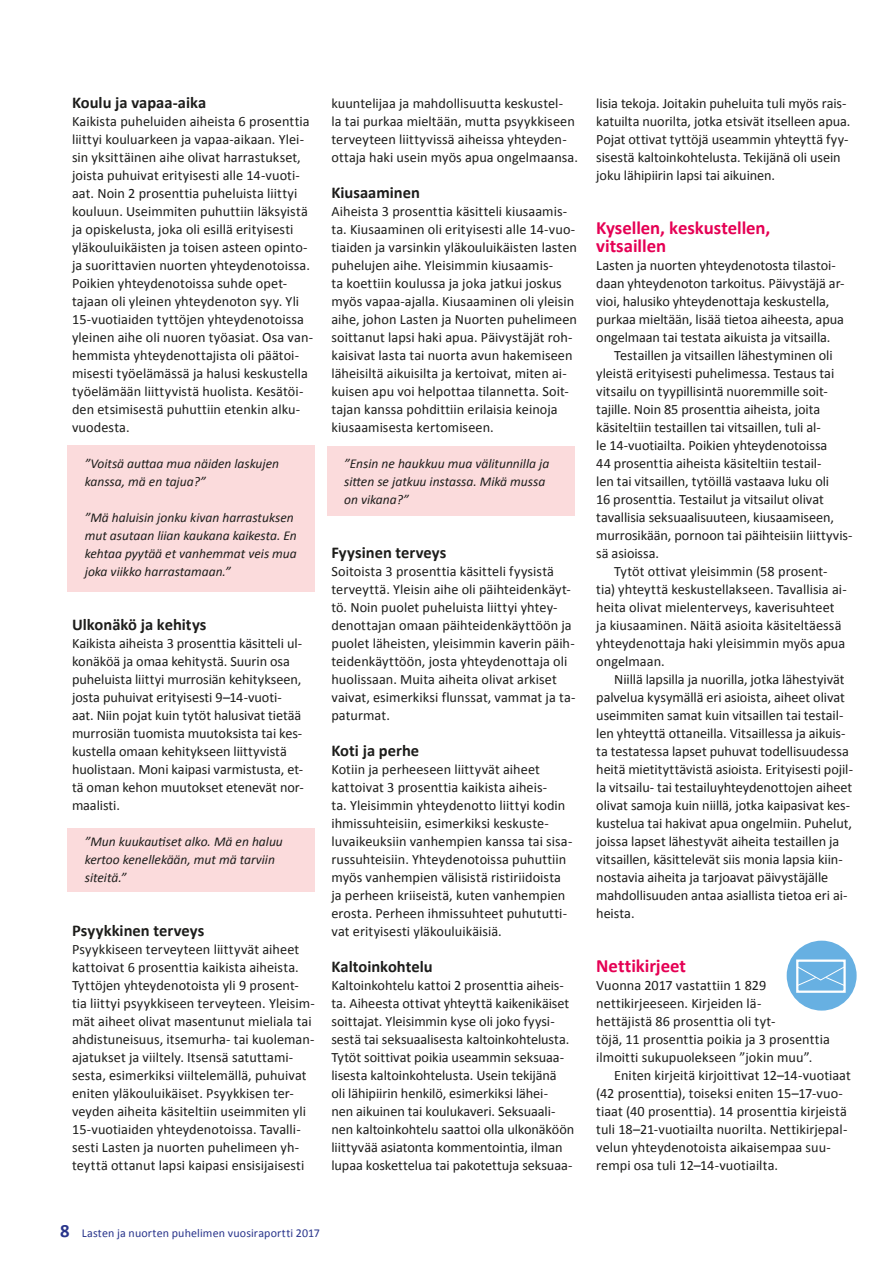
<style>
.page{position:relative;width:893px;height:1263px;background:#fff}
.page>*{position:absolute;margin:0;border:0;box-sizing:border-box;transform-origin:0 0}
.t1{font:700 18.75px/18px "Calibri";color:#e50054}
.t2{font:700 16.5px "Calibri";color:#1d1d1b}
.t3{font:14.25px/18px "Calibri";color:#1d1d1b}
.t4{font:italic 13.5px/18px "Calibri";color:#1d1d1b}
.t5{font:12px "Calibri";letter-spacing:.01em;color:#28348b}
.s1{font-weight:700;font-size:18.75px}
</style>
<div class="page">
<div style="left:68px;top:446px;width:247px;height:146px;background:#fbdbdc"></div>
<div style="left:68px;top:829px;width:247px;height:63px;background:#fbdbdc"></div>
<div style="left:327px;top:446px;width:248px;height:70px;background:#fbdbdc"></div>
<div style="left:787px;top:941px;width:70px;height:69px;background:#67b0e2;border-radius:50%"></div>
<div style="left:796px;top:959px;width:50px;height:34px;border:2px solid #fff"></div>
<svg style="left:796px;top:966px;width:49px;height:20px"></svg>
<p class="t2" style="left:72px;top:92px;width:136px">Koulu ja vapaa-aika</p>
<p class="t3" style="left:72px;top:112px;width:243px">Kaikista puheluiden aiheista 6 prosenttia liittyi kouluarkeen ja vapaa-aikaan. Ylei&shy;sin yksittäinen aihe olivat harrastukset, joista puhuivat erityisesti alle 14-vuoti&shy;aat. Noin 2 prosenttia puheluista liittyi kouluun. Useimmiten puhuttiin läksyistä ja opiskelusta, joka oli esillä erityisesti yläkouluikäisten ja toisen asteen opinto&shy;ja suorittavien nuorten yhteydenotoissa.<br>Poikien yhteydenotoissa suhde opet&shy;tajaan oli yleinen yhteydenoton syy. Yli 15-vuotiaiden tyttöjen yhteydenotoissa yleinen aihe oli nuoren työasiat. Osa van&shy;hemmista yhteydenottajista oli päätoi&shy;misesti työelämässä ja halusi keskustella työelämään liittyvistä huolista. Kesätöi&shy;den etsimisestä puhuttiin etenkin alku&shy;vuodesta.</p>
<p class="t4" style="left:85px;top:454px;width:196px">”Voitsä auttaa mua näiden laskujen kanssa, mä en tajua?”</p>
<p class="t4" style="left:85px;top:508px;width:214px">”Mä haluisin jonku kivan harrastuksen mut asutaan liian kaukana kaikesta. En kehtaa pyytää et vanhemmat veis mua joka viikko harrastamaan.”</p>
<p class="t2" style="left:72px;top:614px;width:136px">Ulkonäkö ja kehitys</p>
<p class="t3" style="left:72px;top:634px;width:233px">Kaikista aiheista 3 prosenttia käsitteli ul&shy;konäköä ja omaa kehitystä. Suurin osa puheluista liittyi murrosiän kehitykseen, josta puhuivat erityisesti 9–14-vuoti&shy;aat. Niin pojat kuin tytöt halusivat tietää murrosiän tuomista muutoksista tai kes&shy;kustella omaan kehitykseen liittyvistä huolistaan. Moni kaipasi varmistusta, et&shy;tä oman kehon muutokset etenevät nor&shy;maalisti.</p>
<p class="t4" style="left:85px;top:832px;width:200px">”Mun kuukautiset alko. Mä en haluu kertoo kenellekään, mut mä tarviin siteitä.”</p>
<p class="t2" style="left:72px;top:920px;width:134px">Psyykkinen terveys</p>
<p class="t3" style="left:72px;top:940px;width:244px">Psyykkiseen terveyteen liittyvät aiheet kattoivat 6 prosenttia kaikista aiheista.<br>Tyttöjen yhteydenotoista yli 9 prosent&shy;tia liittyi psyykkiseen terveyteen. Yleisim&shy;mät aiheet olivat masentunut mieliala tai ahdistuneisuus, itsemurha- tai kuoleman&shy;ajatukset ja viiltely. Itsensä satuttami&shy;sesta, esimerkiksi viiltelemällä, puhuivat eniten yläkouluikäiset. Psyykkisen ter&shy;veyden aiheita käsiteltiin useimmiten yli 15-vuotiaiden yhteydenotoissa. Tavalli&shy;sesti Lasten ja nuorten puhelimeen yh&shy;teyttä ottanut lapsi kaipasi ensisijaisesti</p>
<p class="t3" style="left:331px;top:94px;width:248px">kuuntelijaa ja mahdollisuutta keskustel-<br>la tai purkaa mieltään, mutta psyykkiseen terveyteen liittyvissä aiheissa yhteyden&shy;ottaja haki usein myös apua ongelmaansa.</p>
<p class="t2" style="left:331px;top:182px;width:90px">Kiusaaminen</p>
<p class="t3" style="left:331px;top:202px;width:247px">Aiheista 3 prosenttia käsitteli kiusaamis&shy;ta. Kiusaaminen oli erityisesti alle 14-vuo&shy;tiaiden ja varsinkin yläkouluikäisten lasten puhelujen aihe. Yleisimmin kiusaamis-<br>ta koettiin koulussa ja joka jatkui joskus myös vapaa-ajalla. Kiusaaminen oli yleisin aihe, johon Lasten ja Nuorten puhelimeen soittanut lapsi haki apua. Päivystäjät roh&shy;kaisivat lasta tai nuorta avun hakemiseen läheisiltä aikuisilta ja kertoivat, miten ai&shy;kuisen apu voi helpottaa tilannetta. Soit&shy;tajan kanssa pohdittiin erilaisia keinoja kiusaamisesta kertomiseen.</p>
<p class="t4" style="left:344px;top:454px;width:207px">”Ensin ne haukkuu mua välitunnilla ja sitten se jatkuu instassa. Mikä mussa on vikana?”</p>
<p class="t2" style="left:331px;top:542px;width:116px">Fyysinen terveys</p>
<p class="t3" style="left:331px;top:562px;width:246px">Soitoista 3 prosenttia käsitteli fyysistä terveyttä. Yleisin aihe oli päihteidenkäyt&shy;tö. Noin puolet puheluista liittyi yhtey&shy;denottajan omaan päihteidenkäyttöön ja puolet läheisten, yleisimmin kaverin päih&shy;teidenkäyttöön, josta yhteydenottaja oli huolissaan. Muita aiheita olivat arkiset vaivat, esimerkiksi flunssat, vammat ja ta&shy;paturmat.</p>
<p class="t2" style="left:331px;top:740px;width:89px">Koti ja perhe</p>
<p class="t3" style="left:331px;top:760px;width:242px">Kotiin ja perheeseen liittyvät aiheet kattoivat 3 prosenttia kaikista aiheis-<br>ta. Yleisimmin yhteydenotto liittyi kodin ihmissuhteisiin, esimerkiksi keskuste&shy;luvaikeuksiin vanhempien kanssa tai sisa&shy;russuhteisiin. Yhteydenotoissa puhuttiin myös vanhempien välisistä ristiriidoista ja perheen kriiseistä, kuten vanhempien erosta. Perheen ihmissuhteet puhututti&shy;vat erityisesti yläkouluikäisiä.</p>
<p class="t2" style="left:331px;top:956px;width:103px">Kaltoinkohtelu</p>
<p class="t3" style="left:331px;top:976px;width:244px">Kaltoinkohtelu kattoi 2 prosenttia aiheis&shy;ta. Aiheesta ottivat yhteyttä kaikenikäiset soittajat. Yleisimmin kyse oli joko fyysi&shy;sestä tai seksuaalisesta kaltoinkohtelusta.<br>Tytöt soittivat poikia useammin seksuaa&shy;lisesta kaltoinkohtelusta. Usein tekijänä<br>oli lähipiirin henkilö, esimerkiksi lähei-<br>nen aikuinen tai koulukaveri. Seksuaali&shy;nen kaltoinkohtelu saattoi olla ulkonäköön liittyvää asiatonta kommentointia, ilman lupaa koskettelua tai pakotettuja seksuaa-</p>
<p class="t3" style="left:596px;top:94px;width:256px">lisia tekoja. Joitakin puheluita tuli myös rais&shy;katuilta nuorilta, jotka etsivät itselleen apua.<br>Pojat ottivat tyttöjä useammin yhteyttä fyy&shy;sisestä kaltoinkohtelusta. Tekijänä oli usein joku lähipiirin lapsi tai aikuinen.</p>
<h1 class="t1" style="left:596px;top:218px;width:176px">Kysellen, keskustellen, vitsaillen</h1>
<p class="t3" style="left:596px;top:256px;width:241px">Lasten ja nuorten yhteydenotosta tilastoi-</p>
<p class="t3" style="left:596px;top:274px;width:250px">daan yhteydenoton tarkoitus. Päivystäjä ar-</p>
<p class="t3" style="left:596px;top:292px;width:235px">vioi, halusiko yhteydenottaja keskustella,</p>
<p class="t3" style="left:596px;top:310px;width:249px">purkaa mieltään, lisää tietoa aiheesta, apua</p>
<p class="t3" style="left:596px;top:328px;width:236px">ongelmaan tai testata aikuista ja vitsailla.</p>
<p class="t3" style="left:614px;top:346px;width:220px">Testaillen ja vitsaillen lähestyminen oli</p>
<p class="t3" style="left:596px;top:364px;width:239px">yleistä erityisesti puhelimessa. Testaus tai</p>
<p class="t3" style="left:596px;top:382px;width:233px">vitsailu on tyypillisintä nuoremmille soit-</p>
<p class="t3" style="left:596px;top:400px;width:226px">tajille. Noin 85 prosenttia aiheista, joita</p>
<p class="t3" style="left:596px;top:418px;width:226px">käsiteltiin testaillen tai vitsaillen, tuli al-</p>
<p class="t3" style="left:596px;top:436px;width:233px">le 14-vuotiailta. Poikien yhteydenotoissa</p>
<p class="t3" style="left:596px;top:454px;width:227px">44 prosenttia aiheista käsiteltiin testail-</p>
<p class="t3" style="left:596px;top:472px;width:234px">len tai vitsaillen, tytöillä vastaava luku oli</p>
<p class="t3" style="left:596px;top:490px;width:229px">16 prosenttia. Testailut ja vitsailut olivat</p>
<p class="t3" style="left:596px;top:508px;width:239px">tavallisia seksuaalisuuteen, kiusaamiseen,</p>
<p class="t3" style="left:596px;top:526px;width:258px">murrosikään, pornoon tai päihteisiin liittyvis-</p>
<p class="t3" style="left:596px;top:544px;width:64px">sä asioissa.</p>
<p class="t3" style="left:614px;top:562px;width:215px">Tytöt ottivat yleisimmin (58 prosent-</p>
<p class="t3" style="left:596px;top:580px;width:252px">tia) yhteyttä keskustellakseen. Tavallisia ai-</p>
<p class="t3" style="left:596px;top:598px;width:240px">heita olivat mielenterveys, kaverisuhteet</p>
<p class="t3" style="left:596px;top:616px;width:247px">ja kiusaaminen. Näitä asioita käsiteltäessä</p>
<p class="t3" style="left:596px;top:634px;width:250px">yhteydenottaja haki yleisimmin myös apua</p>
<p class="t3" style="left:596px;top:652px;width:70px">ongelmaan.</p>
<p class="t3" style="left:614px;top:670px;width:232px">Niillä lapsilla ja nuorilla, jotka lähestyivät</p>
<p class="t3" style="left:596px;top:688px;width:250px">palvelua kysymällä eri asioista, aiheet olivat</p>
<p class="t3" style="left:596px;top:706px;width:249px">useimmiten samat kuin vitsaillen tai testail-</p>
<p class="t3" style="left:596px;top:724px;width:251px">len yhteyttä ottaneilla. Vitsaillessa ja aikuis-</p>
<p class="t3" style="left:596px;top:742px;width:254px">ta testatessa lapset puhuvat todellisuudessa</p>
<p class="t3" style="left:596px;top:760px;width:258px">heitä mietityttävistä asioista. Erityisesti pojil-</p>
<p class="t3" style="left:596px;top:778px;width:258px">la vitsailu- tai testailuyhteydenottojen aiheet</p>
<p class="t3" style="left:596px;top:796px;width:255px">olivat samoja kuin niillä, jotka kaipasivat kes-</p>
<p class="t3" style="left:596px;top:814px;width:257px">kustelua tai hakivat apua ongelmiin. Puhelut,</p>
<p class="t3" style="left:596px;top:832px;width:244px">joissa lapset lähestyvät aiheita testaillen ja</p>
<p class="t3" style="left:596px;top:850px;width:248px">vitsaillen, käsittelevät siis monia lapsia kiin-</p>
<p class="t3" style="left:596px;top:868px;width:234px">nostavia aiheita ja tarjoavat päivystäjälle</p>
<p class="t3" style="left:596px;top:886px;width:253px">mahdollisuuden antaa asiallista tietoa eri ai-</p>
<p class="t3" style="left:596px;top:904px;width:40px">heista.</p>
<h1 class="t1" style="left:596px;top:956px;width:91px">Nettikirjeet</h1>
<p class="t3" style="left:596px;top:976px;width:235px">Vuonna 2017 vastattiin 1 829 nettikirjeeseen. Kirjeiden lä-<br>hettäjistä 86 prosenttia oli tyt-<br>töjä, 11 prosenttia poikia ja 3 prosenttia ilmoitti sukupuolekseen ”jokin muu”.</p>
<p class="t3" style="left:596px;top:1066px;width:256px;text-indent:18px">Eniten kirjeitä kirjoittivat 12–14-vuotiaat (42 prosenttia), toiseksi eniten 15–17-vuo&shy;tiaat (40 prosenttia). 14 prosenttia kirjeistä tuli 18–21-vuotiailta nuorilta. Nettikirjepal&shy;velun yhteydenotoista aikaisempaa suu&shy;rempi osa tuli 12–14-vuotiailta.</p>
<p class="t5" style="left:60px;top:1225px;width:261px"><span class="s1">8</span> Lasten ja nuorten puhelimen vuosiraportti 2017</p>
</div>
